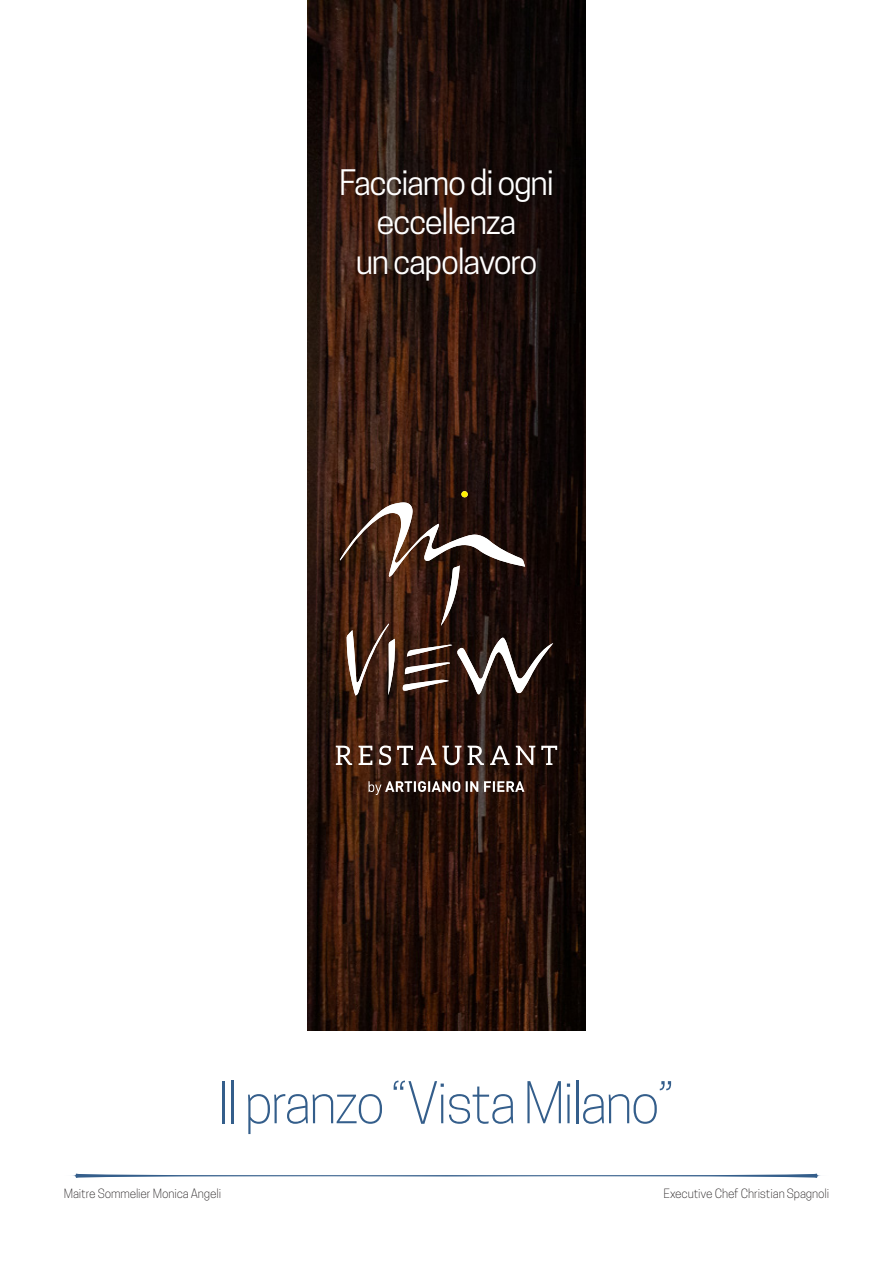
<style>
.page{position:relative;width:893px;height:1263px;background:#fff}
.page>*{position:absolute;margin:0;border:0;box-sizing:border-box;transform-origin:0 0}
.Titolo_copertina_36_punti{font:300 54px "Cooper Hewitt";letter-spacing:-.04em;color:#345e8b}
.t1{font:33px/39.6px "Cooper Hewitt";letter-spacing:-.04em;color:#fff;text-align:center}
.t2{font:300 12px "Cooper Hewitt";letter-spacing:-.01em;color:#231f20}
</style>
<div class="page">
<img style="left:307px;top:0;width:279px;height:1031px">
<svg style="left:336px;top:746px;width:16px;height:19px"></svg>
<svg style="left:359px;top:746px;width:13px;height:19px"></svg>
<svg style="left:379px;top:745px;width:12px;height:20px"></svg>
<svg style="left:397px;top:746px;width:39px;height:19px"></svg>
<svg style="left:442px;top:746px;width:20px;height:19px"></svg>
<svg style="left:468px;top:746px;width:16px;height:19px"></svg>
<svg style="left:490px;top:746px;width:19px;height:19px"></svg>
<svg style="left:516px;top:746px;width:19px;height:19px"></svg>
<svg style="left:541px;top:746px;width:16px;height:19px"></svg>
<svg style="left:340px;top:491px;width:213px;height:204px;background:#463129"></svg>
<div style="left:461px;top:491px;width:7px;height:6px;background:#fff101;border-radius:50%"></div>
<svg style="left:368px;top:781px;width:156px;height:14px"></svg>
<svg style="left:72px;top:1173px;width:749px;height:5px"></svg>
<p class="t1" style="left:339px;top:163px;width:216px">Facciamo di ogni</p>
<p class="t1" style="left:356px;top:202px;width:183px">eccellenza un capolavoro</p>
<p class="Titolo_copertina_36_punti" style="left:218px;top:1071px;width:458px">Il pranzo “Vista Milano”</p>
<p class="t2" style="left:64px;top:1187px;width:159px">Maitre Sommelier Monica Angeli</p>
<p class="t2" style="left:664px;top:1187px;width:167px">Executive Chef Christian Spagnoli</p>
</div>
